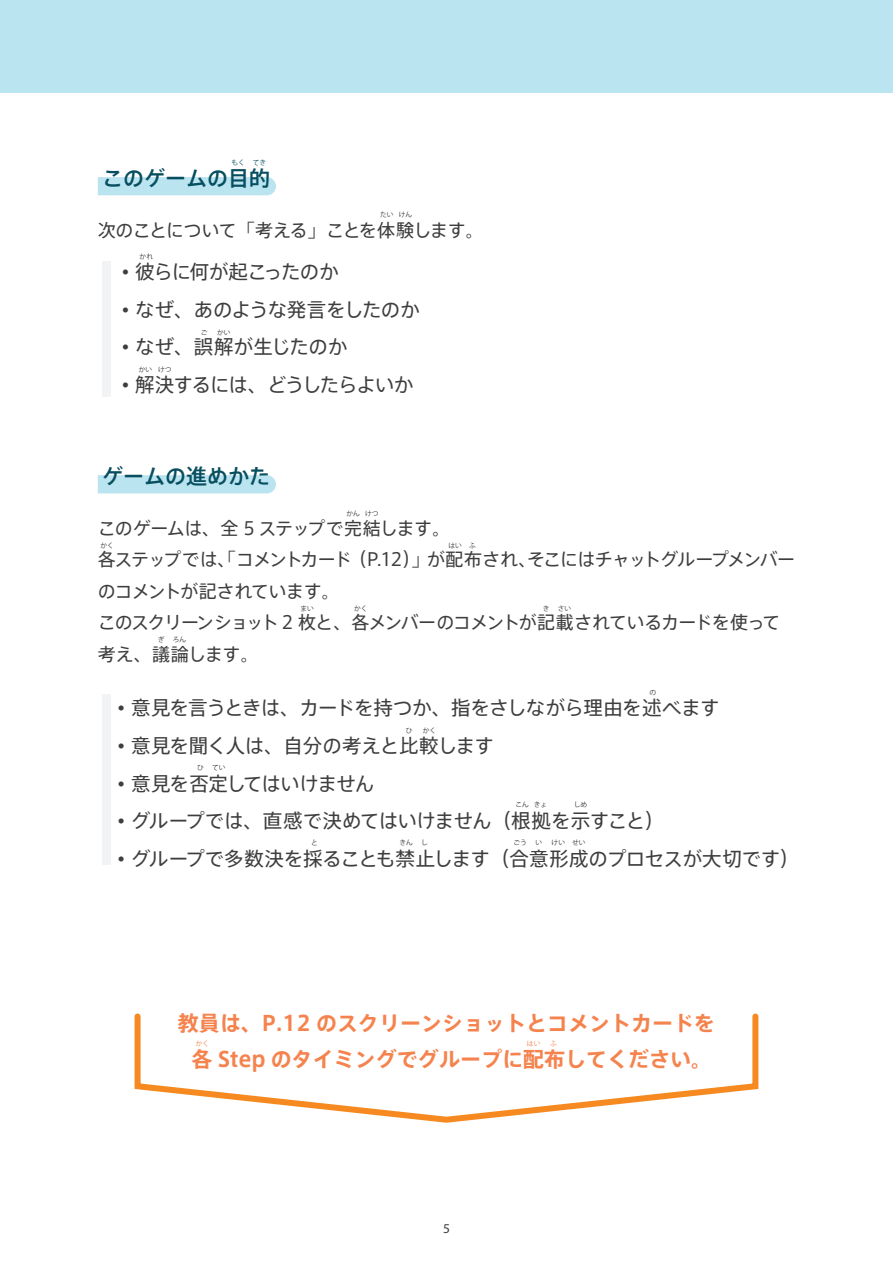
<style>
.page{position:relative;width:893px;height:1263px;background:#fff}
.page>*{position:absolute;margin:0;border:0;box-sizing:border-box;transform-origin:0 0}
.t1{font:700 21px/36.2px "Axis Std";color:#f5834e;text-align:center}
.t2{font:500 21px "Axis Std";color:#074f60}
.t3{font:19.5px "Axis Std";letter-spacing:-.03em;color:#3e3e3f}
.t4{font:19.5px "Axis Std";letter-spacing:-.01em;color:#3e3e3f}
.t5{font:19.5px "Axis Std";letter-spacing:-.065em;color:#3e3e3f}
.t6{font:18px/31.5px "Axis Std";letter-spacing:-.055em;color:#3e3e3f}
.t7{font:13.5px "Myriad Pro";color:#3e3e3f}
.t8{font:6.75px "Koz Go Pr 6 N";color:#383839}
.t9{font:6.75px "Koz Go Pr 6 N";color:#f5834e}
.t10{font:6.75px "Koz Go Pr 6 N";color:#074f60}
</style>
<div class="page">
<svg style="left:134px;top:1013px;width:625px;height:110px"></svg>
<div style="left:98px;top:177px;width:178px;height:18px;background:#bae4ef"></div>
<div style="left:98px;top:475px;width:178px;height:18px;background:#bae4ef"></div>
<div style="left:0;top:0;width:893px;height:92px;background:#bae4ef"></div>
<div style="left:102px;top:262px;width:9px;height:135px;background:#f2f3f4"></div>
<div style="left:102px;top:694px;width:9px;height:171px;background:#f2f3f4"></div>
<p class="t10" style="left:231px;top:159px;width:36px">もく てき</p>
<p class="t2" style="left:102px;top:162px;width:170px">このゲームの目的</p>
<p class="t6" style="left:98px;top:213px;width:388px">次のことについて「考える」ことを体験します。</p>
<p class="t8" style="left:380px;top:211px;width:34px">たい けん</p>
<p class="t8" style="left:140px;top:253px;width:15px">かれ</p>
<p class="t3" style="left:121px;top:257px;width:219px">• 彼らに何が起こったのか</p>
<p class="t3" style="left:121px;top:295px;width:300px">• なぜ、あのような発言をしたのか</p>
<p class="t4" style="left:121px;top:332px;width:228px">• なぜ、誤解が生じたのか</p>
<p class="t5" style="left:121px;top:370px;width:294px">• 解決するには、どうしたらよいか</p>
<p class="t8" style="left:201px;top:328px;width:8px">ご</p>
<p class="t8" style="left:217px;top:328px;width:15px">かい</p>
<p class="t8" style="left:139px;top:365px;width:34px">かい けつ</p>
<p class="t2" style="left:102px;top:460px;width:170px">ゲームの進めかた</p>
<p class="t6" style="left:98px;top:511px;width:699px">このゲームは、全 5 ステップで完結します。<br>各ステップでは、「コメントカード（P.12）」が配布され、そこにはチャットグループメンバーのコメントが記されています。<br>このスクリーンショット 2 枚と、各メンバーのコメントが記載されているカードを使って考え、議論します。</p>
<p class="t8" style="left:346px;top:510px;width:34px">かん けつ</p>
<p class="t8" style="left:101px;top:542px;width:15px">かく</p>
<p class="t8" style="left:448px;top:542px;width:29px">はい ふ</p>
<p class="t8" style="left:301px;top:604px;width:15px">まい</p>
<p class="t8" style="left:354px;top:604px;width:15px">かく</p>
<p class="t8" style="left:543px;top:604px;width:30px">き さい</p>
<p class="t8" style="left:158px;top:636px;width:30px">ぎ ろん</p>
<p class="t8" style="left:649px;top:689px;width:8px">の</p>
<p class="t3" style="left:117px;top:693px;width:604px">• 意見を言うときは、カードを持つか、指をさしながら理由を述べます</p>
<p class="t3" style="left:117px;top:731px;width:379px">• 意見を聞く人は、自分の考えと比較します</p>
<p class="t3" style="left:117px;top:768px;width:259px">• 意見を否定してはいけません</p>
<p class="t3" style="left:117px;top:806px;width:549px">• グループでは、直感で決めてはいけません（根拠を示すこと）</p>
<p class="t4" style="left:117px;top:843px;width:684px">• グループで多数決を採ることも禁止します（合意形成のプロセスが大切です）</p>
<p class="t8" style="left:406px;top:727px;width:8px">ひ</p>
<p class="t8" style="left:423px;top:727px;width:15px">かく</p>
<p class="t8" style="left:197px;top:764px;width:30px">ひ てい</p>
<p class="t8" style="left:515px;top:801px;width:33px">こん きょ</p>
<p class="t8" style="left:574px;top:801px;width:15px">しめ</p>
<p class="t8" style="left:311px;top:839px;width:8px">と</p>
<p class="t8" style="left:399px;top:839px;width:30px">きん し</p>
<p class="t8" style="left:513px;top:839px;width:15px">ごう</p>
<p class="t8" style="left:535px;top:839px;width:8px">い</p>
<p class="t8" style="left:552px;top:839px;width:36px">けい せい</p>
<p class="t1" style="left:178px;top:1004px;width:539px">教員は、P.12 のスクリーンショットとコメントカードを各 Step のタイミングでグループに配布してください。</p>
<p class="t9" style="left:196px;top:1039px;width:15px">かく</p>
<p class="t9" style="left:527px;top:1039px;width:15px">はい</p>
<p class="t9" style="left:550px;top:1039px;width:8px">ふ</p>
<p class="t7" style="left:443px;top:1220px;width:8px">5</p>
</div>
